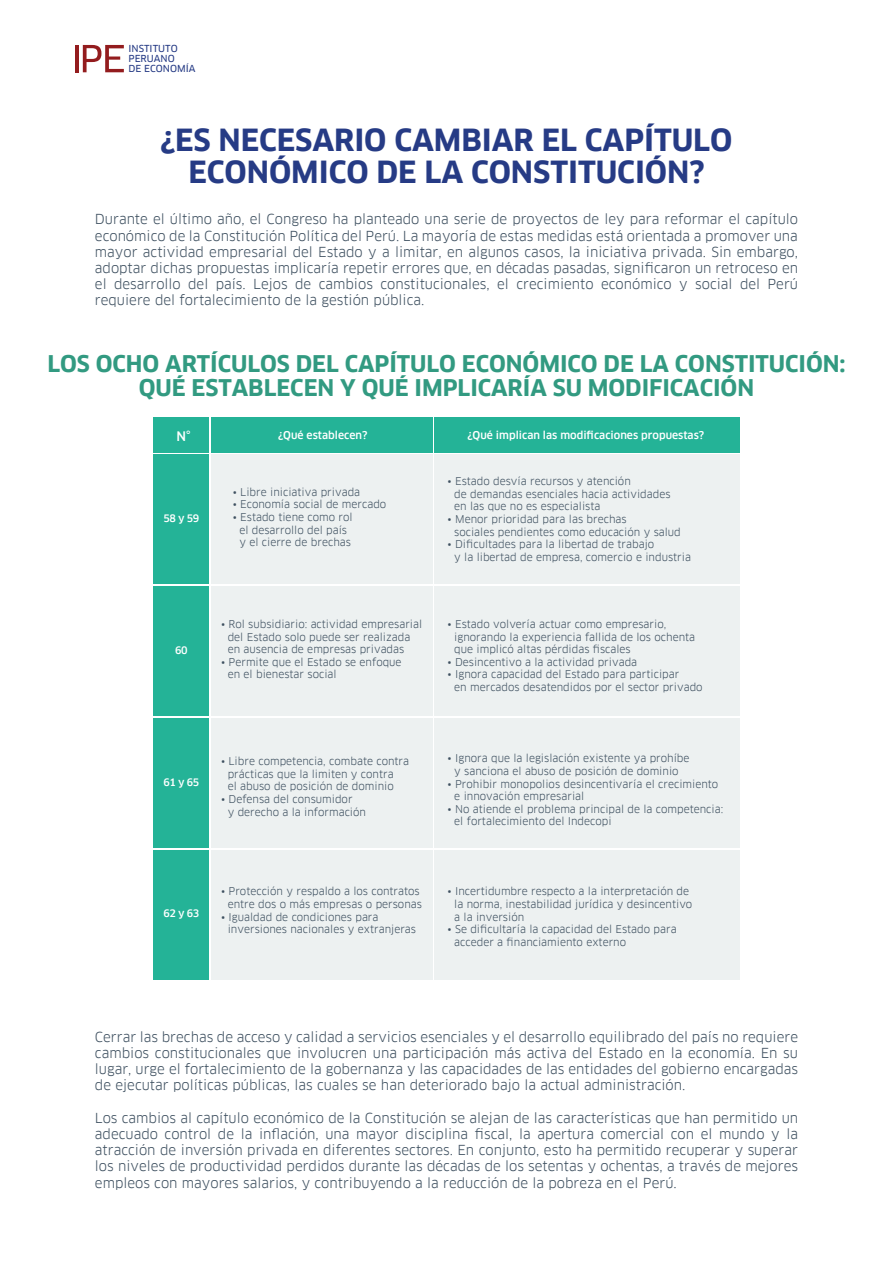
<style>
.page{position:relative;width:893px;height:1263px;background:#fff}
.page>*{position:absolute;margin:0;border:0;box-sizing:border-box;transform-origin:0 0}
.t1{font:700 29.85px/32.8px "Clan Pro";letter-spacing:-.005em;color:#263b85;text-align:center}
.t2{font:700 22.5px/24px "Clan Pro";letter-spacing:-.005em;color:#329a81;text-align:center}
.t3{font:13.5px/16.2px "Clan Pro";color:#3d4f5f;text-align:justify}
.t4{font:500 12.9px "Clan Pro";color:#fff}
.t5{font:10.5px/12.6px "Clan Pro";color:#3d4f5f}
.t6{font:500 10.5px "Clan Pro";color:#fff}
.t7{font:500 10.05px "Clan Pro";letter-spacing:-.04em;color:#fff}
.t8{font:9.45px/10.1px "Clan Pro News";color:#263b85}
</style>
<div class="page">
<svg style="left:83px;top:45px;width:41px;height:27px"></svg>
<hr style="left:75px;top:45px;width:4px;height:27px;background:#931c1e">
<div style="left:153px;top:417px;width:56px;height:35px;background:#24b397"></div>
<div style="left:153px;top:454px;width:56px;height:130px;background:#24b397"></div>
<div style="left:211px;top:418px;width:221px;height:35px;background:#24b397"></div>
<div style="left:211px;top:454px;width:221px;height:130px;background:#edf1f1"></div>
<div style="left:434px;top:454px;width:305px;height:130px;background:#edf1f1"></div>
<div style="left:211px;top:586px;width:221px;height:130px;background:#edf1f1"></div>
<div style="left:434px;top:586px;width:305px;height:130px;background:#edf1f1"></div>
<div style="left:211px;top:718px;width:221px;height:130px;background:#edf1f1"></div>
<div style="left:434px;top:718px;width:305px;height:130px;background:#edf1f1"></div>
<div style="left:211px;top:850px;width:221px;height:130px;background:#edf1f1"></div>
<div style="left:434px;top:849px;width:305px;height:130px;background:#edf1f1"></div>
<div style="left:434px;top:417px;width:305px;height:35px;background:#24b397"></div>
<div style="left:153px;top:586px;width:56px;height:130px;background:#24b397"></div>
<div style="left:153px;top:718px;width:56px;height:130px;background:#24b397"></div>
<div style="left:153px;top:850px;width:56px;height:129px;background:#24b397"></div>
<p class="t8" style="left:129px;top:44px;width:68px">INSTITUTO<br>PERUANO<br>DE ECONOMÍA</p>
<h1 class="t1" style="left:161px;top:123px;width:573px">¿ES NECESARIO CAMBIAR EL CAPÍTULO<br>ECONÓMICO DE LA CONSTITUCIÓN?</h1>
<p class="t3" style="left:95px;top:211px;width:705px">Durante el último año, el Congreso ha planteado una serie de proyectos de ley para reformar el capítulo económico de la Constitución Política del Perú. La mayoría de estas medidas está orientada a promover una mayor actividad empresarial del Estado y a limitar, en algunos casos, la iniciativa privada. Sin embargo, adoptar dichas propuestas implicaría repetir errores que, en décadas pasadas, significaron un retroceso en el desarrollo del país. Lejos de cambios constitucionales, el crecimiento económico y social del Perú requiere del fortalecimiento de la gestión pública.</p>
<h2 class="t2" style="left:47px;top:352px;width:800px">LOS OCHO ARTÍCULOS DEL CAPÍTULO ECONÓMICO DE LA CONSTITUCIÓN:<br>QUÉ ESTABLECEN Y QUÉ IMPLICARÍA SU MODIFICACIÓN</h2>
<p class="t4" style="left:176px;top:429px;width:16px">N°</p>
<p class="t6" style="left:278px;top:428px;width:91px">¿Qué establecen?</p>
<p class="t6" style="left:467px;top:428px;width:238px">¿Qué implican las modificaciones propuestas?</p>
<p class="t7" style="left:164px;top:512px;width:37px">58 y 59</p>
<p class="t5" style="left:233px;top:486px;width:129px">• Libre iniciativa privada</p>
<p class="t5" style="left:233px;top:498px;width:155px">• Economía social de mercado</p>
<p class="t5" style="left:233px;top:511px;width:121px;text-align:center">• Estado tiene como rol el desarrollo del país<br>y el cierre de brechas</p>
<p class="t7" style="left:175px;top:644px;width:14px">60</p>
<p class="t5" style="left:228px;top:618px;width:196px;text-indent:-7px">• Rol subsidiario: actividad empresarial del Estado solo puede ser realizada en ausencia de empresas privadas</p>
<p class="t5" style="left:228px;top:656px;width:175px;text-indent:-7px">• Permite que el Estado se enfoque en el bienestar social</p>
<p class="t7" style="left:164px;top:776px;width:37px">61 y 65</p>
<p class="t5" style="left:228px;top:755px;width:183px;text-indent:-7px">• Libre competencia, combate contra prácticas que la limiten y contra<br>el abuso de posición de dominio</p>
<p class="t5" style="left:228px;top:793px;width:140px;text-indent:-7px">• Defensa del consumidor<br>y derecho a la información</p>
<p class="t7" style="left:164px;top:908px;width:37px">62 y 63</p>
<p class="t5" style="left:221px;top:885px;width:202px;text-align:right">• Protección y respaldo a los contratos entre dos o más empresas o personas</p>
<p class="t5" style="left:228px;top:910px;width:190px;text-indent:-7px">• Igualdad de condiciones para inversiones nacionales y extranjeras</p>
<p class="t5" style="left:454px;top:475px;width:218px;text-indent:-7px">• Estado desvía recursos y atención<br>de demandas esenciales hacia actividades en las que no es especialista</p>
<p class="t5" style="left:454px;top:513px;width:228px;text-indent:-7px">• Menor prioridad para las brechas<br>sociales pendientes como educación y salud</p>
<p class="t5" style="left:454px;top:538px;width:238px;text-indent:-7px">• Dificultades para la libertad de trabajo<br>y la libertad de empresa, comercio e industria</p>
<p class="t5" style="left:454px;top:618px;width:242px;text-indent:-7px">• Estado volvería actuar como empresario, ignorando la experiencia fallida de los ochenta que implicó altas pérdidas fiscales</p>
<p class="t5" style="left:448px;top:656px;width:191px">• Desincentivo a la actividad privada</p>
<p class="t5" style="left:454px;top:668px;width:250px;text-indent:-7px">• Ignora capacidad del Estado para participar<br>en mercados desatendidos por el sector privado</p>
<p class="t5" style="left:448px;top:752px;width:243px;text-align:center">• Ignora que la legislación existente ya prohíbe y sanciona el abuso de posición de dominio</p>
<p class="t5" style="left:454px;top:777px;width:266px;text-indent:-7px">• Prohibir monopolios desincentivaría el crecimiento e innovación empresarial</p>
<p class="t5" style="left:454px;top:803px;width:270px;text-indent:-7px">• No atiende el problema principal de la competencia: el fortalecimiento del Indecopi</p>
<p class="t5" style="left:454px;top:885px;width:240px;text-indent:-7px">• Incertidumbre respecto a la interpretación de la norma, inestabilidad jurídica y desincentivo a la inversión</p>
<p class="t5" style="left:454px;top:923px;width:224px;text-indent:-7px">• Se dificultaría la capacidad del Estado para acceder a financiamiento externo</p>
<p class="t3" style="left:95px;top:1029px;width:705px">Cerrar las brechas de acceso y calidad a servicios esenciales y el desarrollo equilibrado del país no requiere cambios constitucionales que involucren una participación más activa del Estado en la economía. En su lugar, urge el fortalecimiento de la gobernanza y las capacidades de las entidades del gobierno encargadas de ejecutar políticas públicas, las cuales se han deteriorado bajo la actual administración.</p>
<p class="t3" style="left:95px;top:1110px;width:705px">Los cambios al capítulo económico de la Constitución se alejan de las características que han permitido un adecuado control de la inflación, una mayor disciplina fiscal, la apertura comercial con el mundo y la atracción de inversión privada en diferentes sectores. En conjunto, esto ha permitido recuperar y superar los niveles de productividad perdidos durante las décadas de los setentas y ochentas, a través de mejores empleos con mayores salarios, y contribuyendo a la reducción de la pobreza en el Perú.</p>
</div>
